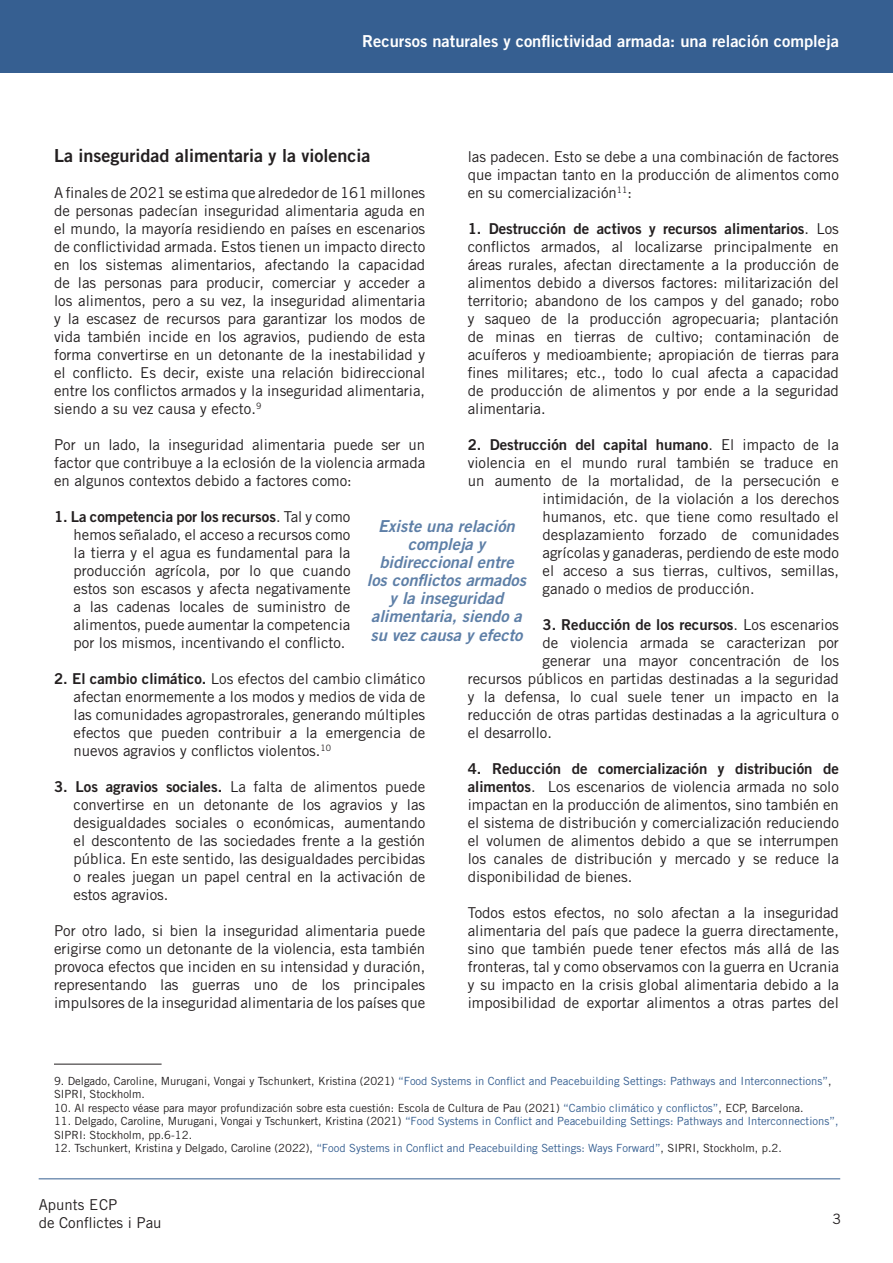
<style>
.page{position:relative;width:893px;height:1263px;background:#fff}
.page>*{position:absolute;margin:0;border:0;box-sizing:border-box;transform-origin:0 0}
.t1{font:18px "Trade Gothic LT Std Bd 2";color:#231f20}
.t2{font:16.5px/18.1px "Trade Gothic LT Std Bd 2 Obl";color:#5e7fa7;text-align:center}
.t3{font:16.5px "Trade Gothic LT Std Bd 2";color:#fff}
.List_Paragraph{font:15px/18px "Trade Gothic LT Std";color:#231f20;text-align:justify}
.List_Paragraph-2{font:15px "Trade Gothic LT Std Bd 2";color:#231f20}
.t4{font:14.25px "Trade Gothic LT Std";color:#231f20}
.t5{font:11.25px/13.5px "Trade Gothic LT Std";color:#231f20}
.s1{font-family:"Trade Gothic LT Std Bd 2"}
.s2{font-family:"Trade Gothic LT Std"}
.s3{color:#365f91}
</style>
<div class="page">
<hr style="left:39px;top:1178px;width:801px;height:1px;background:#365f91">
<div style="left:0;top:0;width:893px;height:72px;background:#365f91"></div>
<hr style="left:54px;top:1064px;width:108px;height:1px;background:#231f20">
<p class="t3" style="left:362px;top:31px;width:478px">Recursos naturales y conflictividad armada: una relación compleja</p>
<p class="t1" style="left:54px;top:144px;width:318px">La inseguridad alimentaria y la violencia</p>
<p class="List_Paragraph" style="left:54px;top:183px;width:373px">A finales de 2021 se estima que alrededor de 161 millones de personas padecían inseguridad alimentaria aguda en el mundo, la mayoría residiendo en países en escenarios de conflictividad armada. Estos tienen un impacto directo en los sistemas alimentarios, afectando la capacidad de las personas para producir, comerciar y acceder a los alimentos, pero a su vez, la inseguridad alimentaria y la escasez de recursos para garantizar los modos de vida también incide en los agravios, pudiendo de esta forma convertirse en un detonante de la inestabilidad y el conflicto. Es decir, existe una relación bidireccional entre los conflictos armados y la inseguridad alimentaria, siendo a su vez causa y efecto.<sup>9</sup></p>
<p class="List_Paragraph" style="left:54px;top:435px;width:373px">Por un lado, la inseguridad alimentaria puede ser un factor que contribuye a la eclosión de la violencia armada en algunos contextos debido a factores como:</p>
<p class="List_Paragraph" style="left:74px;top:507px;width:278px;text-indent:-20px"><span class="s1">1. La competencia por los recursos</span>. Tal y como hemos señalado, el acceso a recursos como la tierra y el agua es fundamental para la producción agrícola, por lo que cuando estos son escasos y afecta negativamente a las cadenas locales de suministro de alimentos, puede aumentar la competencia por los mismos, incentivando el conflicto.</p>
<p class="List_Paragraph" style="left:74px;top:669px;width:353px;text-indent:-20px"><span class="s1">2. El cambio climático.</span> Los efectos del cambio climático afectan enormemente a los modos y medios de vida de las comunidades agropastrorales, generando múltiples efectos que pueden contribuir a la emergencia de nuevos agravios y conflictos violentos.<sup>10</sup></p>
<p class="List_Paragraph" style="left:74px;top:777px;width:353px;text-indent:-20px"><span class="s1">3. Los agravios sociales.</span> La falta de alimentos puede convertirse en un detonante de los agravios y las desigualdades sociales o económicas, aumentando el descontento de las sociedades frente a la gestión pública. En este sentido, las desigualdades percibidas o reales juegan un papel central en la activación de estos agravios.</p>
<p class="List_Paragraph" style="left:54px;top:921px;width:373px">Por otro lado, si bien la inseguridad alimentaria puede erigirse como un detonante de la violencia, esta también provoca efectos que inciden en su intensidad y duración, representando las guerras uno de los principales impulsores de la inseguridad alimentaria de los países que</p>
<p class="List_Paragraph" style="left:468px;top:147px;width:373px">las padecen. Esto se debe a una combinación de factores que impactan tanto en la producción de alimentos como en su comercialización<sup>11</sup>:</p>
<p class="List_Paragraph" style="left:468px;top:219px;width:373px"><span class="s1">1. Destrucción de activos y recursos alimentarios</span>. Los conflictos armados, al localizarse principalmente en áreas rurales, afectan directamente a la producción de alimentos debido a diversos factores: militarización del territorio; abandono de los campos y del ganado; robo y saqueo de la producción agropecuaria; plantación de minas en tierras de cultivo; contaminación de acuíferos y medioambiente; apropiación de tierras para fines militares; etc., todo lo cual afecta a capacidad de producción de alimentos y por ende a la seguridad alimentaria.</p>
<p class="List_Paragraph-2" style="left:468px;top:435px;width:373px">2. Destrucción del capital humano<span class="s2">. El impacto de la</span></p>
<p class="List_Paragraph" style="left:468px;top:453px;width:373px">violencia en el mundo rural también se traduce en</p>
<p class="List_Paragraph" style="left:468px;top:471px;width:373px">un aumento de la mortalidad, de la persecución e</p>
<p class="List_Paragraph" style="left:542px;top:489px;width:298px">intimidación, de la violación a los derechos</p>
<p class="List_Paragraph" style="left:542px;top:507px;width:298px">humanos, etc. que tiene como resultado el</p>
<p class="List_Paragraph" style="left:542px;top:525px;width:298px">desplazamiento forzado de comunidades</p>
<p class="List_Paragraph" style="left:542px;top:543px;width:298px">agrícolas y ganaderas, perdiendo de este modo</p>
<p class="List_Paragraph" style="left:542px;top:561px;width:298px">el acceso a sus tierras, cultivos, semillas,</p>
<p class="List_Paragraph" style="left:542px;top:579px;width:214px">ganado o medios de producción.</p>
<p class="List_Paragraph-2" style="left:542px;top:615px;width:298px">3. Reducción de los recursos<span class="s2">. Los escenarios</span></p>
<p class="List_Paragraph" style="left:542px;top:633px;width:298px">de violencia armada se caracterizan por</p>
<p class="List_Paragraph" style="left:542px;top:651px;width:298px">generar una mayor concentración de los</p>
<p class="List_Paragraph" style="left:468px;top:669px;width:373px">recursos públicos en partidas destinadas a la seguridad</p>
<p class="List_Paragraph" style="left:468px;top:687px;width:373px">y la defensa, lo cual suele tener un impacto en la</p>
<p class="List_Paragraph" style="left:468px;top:705px;width:373px">reducción de otras partidas destinadas a la agricultura o</p>
<p class="List_Paragraph" style="left:468px;top:723px;width:86px">el desarrollo.</p>
<p class="List_Paragraph" style="left:468px;top:759px;width:373px"><span class="s1">4. Reducción de comercialización y distribución de alimentos</span>. Los escenarios de violencia armada no solo impactan en la producción de alimentos, sino también en el sistema de distribución y comercialización reduciendo el volumen de alimentos debido a que se interrumpen los canales de distribución y mercado y se reduce la disponibilidad de bienes.</p>
<p class="List_Paragraph" style="left:468px;top:903px;width:373px">Todos estos efectos, no solo afectan a la inseguridad alimentaria del país que padece la guerra directamente, sino que también puede tener efectos más allá de las fronteras, tal y como observamos con la guerra en Ucrania y su impacto en la crisis global alimentaria debido a la imposibilidad de exportar alimentos a otras partes del</p>
<p class="t2" style="left:367px;top:517px;width:161px">Existe una relación compleja y bidireccional entre<br>los conflictos armados y la inseguridad alimentaria, siendo a su vez causa y efecto</p>
<p class="t5" style="left:54px;top:1074px;width:779px">9. Delgado, Caroline, Murugani, Vongai y Tschunkert, Kristina (2021) <span class="s3">“Food Systems in Conflict and Peacebuilding Settings: Pathways and Interconnections”</span>,<br>SIPRI, Stockholm.</p>
<p class="t5" style="left:54px;top:1101px;width:751px">10. Al respecto véase para mayor profundización sobre esta cuestión: Escola de Cultura de Pau (2021) <span class="s3">“Cambio climático y conflictos”</span>, ECP, Barcelona.</p>
<p class="t5" style="left:54px;top:1114px;width:786px">11. Delgado, Caroline, Murugani, Vongai y Tschunkert, Kristina (2021) <span class="s3">“Food Systems in Conflict and Peacebuilding Settings: Pathways and Interconnections”,<br></span>SIPRI: Stockholm, pp.6-12.</p>
<p class="t5" style="left:54px;top:1141px;width:729px">12. Tschunkert, Kristina y Delgado, Caroline (2022), <span class="s3">“Food Systems in Conflict and Peacebuilding Settings: Ways Forward”</span>, SIPRI, Stockholm, p.2.</p>
<p class="List_Paragraph" style="left:39px;top:1195px;width:124px">Apunts ECP<br>de Conflictes i Pau</p>
<p class="t4" style="left:832px;top:1210px;width:10px">3</p>
</div>
